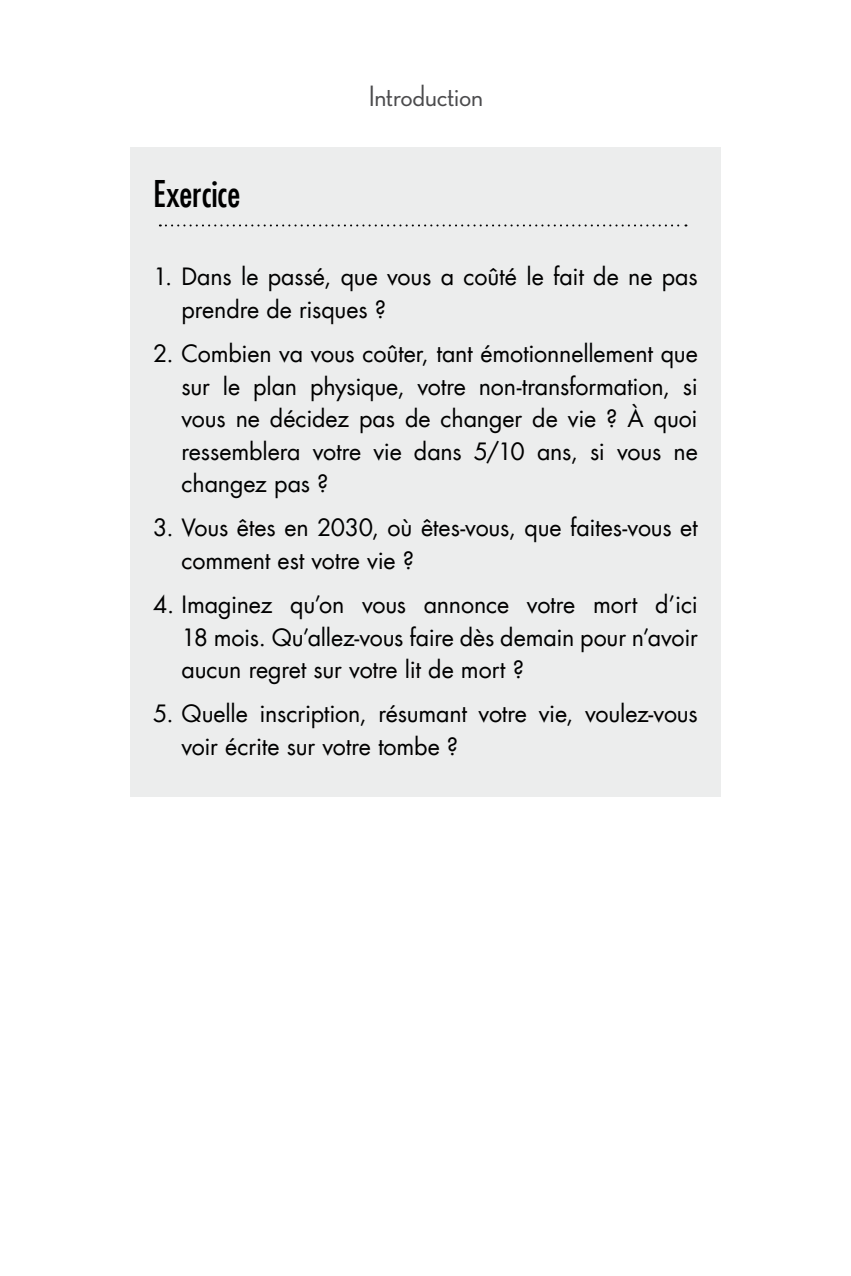
<style>
.page{position:relative;width:851px;height:1276px;background:#fff}
.page>*{position:absolute;margin:0;border:0;box-sizing:border-box;transform-origin:0 0}
.t1{font:condensed 36px "Futura LT";letter-spacing:-.005em;color:#000}
.t2{font:500 30px "Neutra Disp";letter-spacing:-.01em;color:#4b4b4d}
.t3{font:23.2px/32.6px "Futura LT";letter-spacing:-.01em;color:#000}
</style>
<div class="page">
<div style="left:130px;top:147px;width:590px;height:650px;background:#eceded"></div>
<svg style="left:160px;top:224px;width:526px;height:2px"></svg>
<h1 class="t1" style="left:153px;top:173px;width:88px">Exercice</h1>
<p class="t2" style="left:368px;top:79px;width:116px">Introduction</p>
<p class="t3" style="left:181px;top:261px;width:517px;text-indent:-28px">1. Dans le passé, que vous a coûté le fait de ne pas prendre de risques ?</p>
<p class="t3" style="left:181px;top:337px;width:517px;text-align:justify;text-indent:-28px">2. Combien va vous coûter, tant émotionnellement que sur le plan physique, votre non-transformation, si vous ne décidez pas de changer de vie ? À quoi ressemblera votre vie dans 5/10 ans, si vous ne changez pas ?</p>
<p class="t3" style="left:181px;top:512px;width:517px;text-indent:-28px">3. Vous êtes en 2030, où êtes-vous, que faites-vous et comment est votre vie ?</p>
<p class="t3" style="left:181px;top:588px;width:517px;text-align:justify;text-indent:-28px">4. Imaginez qu’on vous annonce votre mort d’ici 18 mois. Qu’allez-vous faire dès demain pour n’avoir aucun regret sur votre lit de mort ?</p>
<p class="t3" style="left:181px;top:697px;width:517px;text-indent:-28px">5. Quelle inscription, résumant votre vie, voulez-vous voir écrite sur votre tombe ?</p>
</div>
